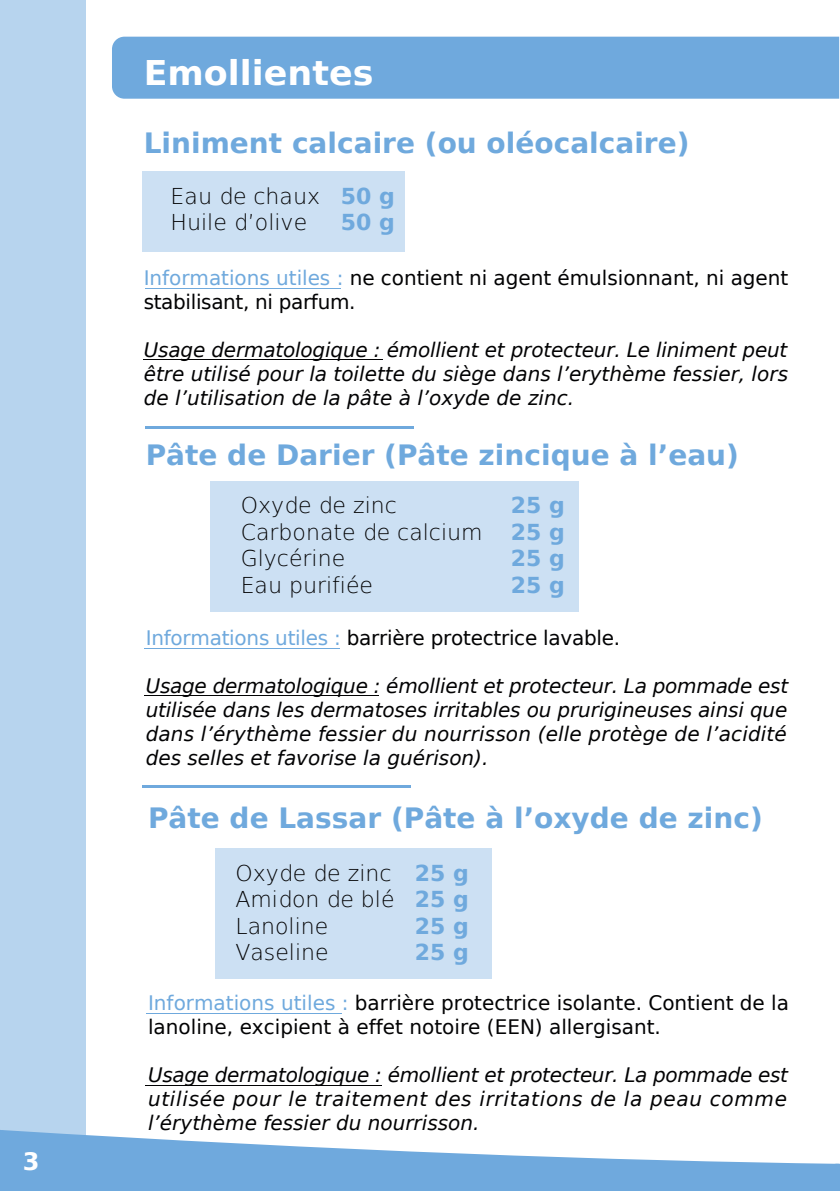
<style>
.page{position:relative;width:840px;height:1191px;background:#fff}
.page>*{position:absolute;margin:0;border:0;box-sizing:border-box;transform-origin:0 0}
.t1{font:700 34px "DejaVu Sans";color:#fff}
.t2{font:700 28px "DejaVu Sans";color:#6fa9dd}
.t3{font:700 24px "DejaVu Sans";color:#fff}
.t4{font:200 22px/26.4px "DejaVu Sans";color:#020203}
.t5{font:700 22px/26.4px "DejaVu Sans";color:#6fa9dd;text-align:justify}
.t6{font:italic 20px/24px "DejaVu Sans";color:#020203;text-align:justify}
.t7{font:20px/24px "DejaVu Sans";color:#020203}
.s1{color:#6fa9dd}
</style>
<div class="page">
<div style="left:112px;top:37px;width:726px;height:62px;background:#6fa9dd"></div>
<div style="left:0;top:0;width:85px;height:1191px;background:#b7d4ee"></div>
<hr style="left:146px;top:426px;width:268px;height:2px;background:#6fa9dd">
<hr style="left:142px;top:785px;width:268px;height:2px;background:#6fa9dd">
<hr style="left:144px;top:695px;width:234px;height:1px;background:#020203">
<hr style="left:146px;top:1085px;width:236px;height:1px;background:#020203">
<hr style="left:145px;top:288px;width:195px;height:1px;background:#6fa9dd">
<hr style="left:144px;top:647px;width:195px;height:1px;background:#6fa9dd">
<hr style="left:146px;top:1013px;width:195px;height:1px;background:#6fa9dd">
<hr style="left:144px;top:359px;width:238px;height:1px;background:#020203">
<div style="left:142px;top:171px;width:263px;height:80px;background:#cce0f3"></div>
<div style="left:210px;top:481px;width:368px;height:130px;background:#cce0f3"></div>
<div style="left:215px;top:848px;width:276px;height:131px;background:#cce0f3"></div>
<svg style="left:0;top:1129px;width:839px;height:62px;fill:#6fa9dd"></svg>
<div style="left:1px;top:1158px;width:36px;height:33px;background:#6fa9dd"></div>
<p class="t3" style="left:23px;top:1141px;width:18px">3</p>
<h1 class="t1" style="left:144px;top:45px;width:231px">Emollientes</h1>
<h2 class="t2" style="left:144px;top:120px;width:547px">Liniment calcaire (ou oléocalcaire)</h2>
<p class="t4" style="left:170px;top:181px;width:151px">Eau de chaux<br>Huile d’olive</p>
<p class="t5" style="left:340px;top:182px;width:56px">50 g<br>50 g</p>
<p class="t7" style="left:144px;top:265px;width:645px"><span class="s1">Informations utiles :</span> ne contient ni agent émulsionnant, ni agent stabilisant, ni parfum.</p>
<p class="t6" style="left:144px;top:338px;width:645px">Usage dermatologique : émollient et protecteur. Le liniment peut être utilisé pour la toilette du siège dans l’erythème fessier, lors de l’utilisation de la pâte à l’oxyde de zinc.</p>
<h2 class="t2" style="left:146px;top:432px;width:594px">Pâte de Darier (Pâte zincique à l’eau)</h2>
<p class="t4" style="left:240px;top:491px;width:243px">Oxyde de zinc<br>Carbonate de calcium<br>Glycérine<br>Eau purifiée</p>
<p class="t5" style="left:510px;top:492px;width:56px">25 g 25 g 25 g 25 g</p>
<p class="t7" style="left:146px;top:625px;width:476px"><span class="s1">Informations utiles :</span> barrière protectrice lavable.</p>
<p class="t6" style="left:146px;top:673px;width:643px">Usage dermatologique : émollient et protecteur. La pommade est utilisée dans les dermatoses irritables ou prurigineuses ainsi que dans l’érythème fessier du nourrisson (elle protège de l’acidité des selles et favorise la guérison).</p>
<h2 class="t2" style="left:148px;top:795px;width:616px">Pâte de Lassar (Pâte à l’oxyde de zinc)</h2>
<p class="t4" style="left:235px;top:858px;width:161px">Oxyde de zinc<br>Amidon de blé<br>Lanoline<br>Vaseline</p>
<p class="t5" style="left:415px;top:859px;width:56px">25 g 25 g 25 g 25 g</p>
<p class="t7" style="left:148px;top:990px;width:642px"><span class="s1">Informations utiles :</span> barrière protectrice isolante. Contient de la lanoline, excipient à effet notoire (EEN) allergisant.</p>
<p class="t6" style="left:148px;top:1063px;width:641px">Usage dermatologique : émollient et protecteur. La pommade est utilisée pour le traitement des irritations de la peau comme l’érythème fessier du nourrisson.</p>
</div>
